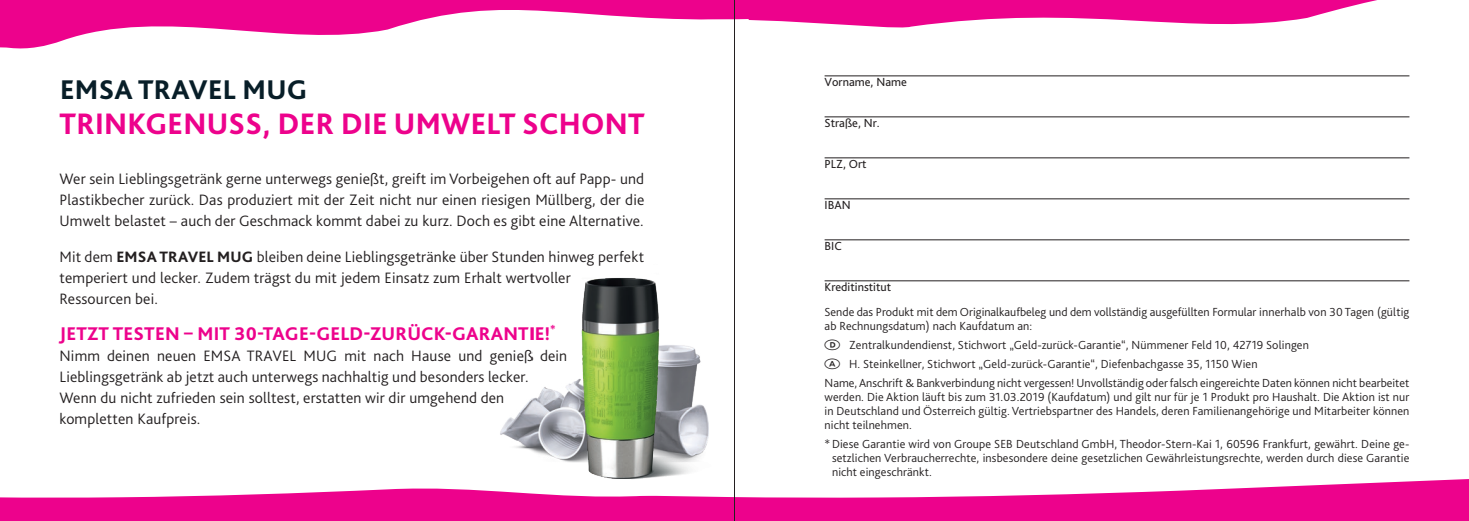
<style>
.page{position:relative;width:1469px;height:521px;background:#fff}
.page>*{position:absolute;margin:0;border:0;box-sizing:border-box;transform-origin:0 0}
.t1{font:800 30.97px "Bliss Pro";letter-spacing:.01em;color:#ed028c}
.t2{font:800 28.35px "Bliss Pro";letter-spacing:.01em;color:#081e28}
.t3{font:800 19.25px "Bliss Pro";letter-spacing:.01em;color:#ed028c}
.t4{font:300 15.75px/21px "Bliss Pro";letter-spacing:.01em;color:#231f20}
.t5{font:300 12.25px/14px "Bliss Pro";letter-spacing:.01em;color:#231f20;text-align:justify}
.t6{font:12.25px "Bliss Pro";color:#231f20}
.s1{font-weight:800}
</style>
<div class="page">
<div style="left:0;top:0;width:1468px;height:521px;background:#ed028c"></div>
<div style="left:0;top:10px;width:538px;height:488px;background:#fff"></div>
<div style="left:538px;top:0;width:930px;height:498px;background:#fff"></div>
<hr style="left:734px;top:0;width:1px;height:521px;background:#231f20">
<hr style="left:824px;top:76px;width:585px;height:1px;background:#231f20">
<hr style="left:824px;top:116px;width:585px;height:1px;background:#231f20">
<hr style="left:824px;top:157px;width:585px;height:1px;background:#231f20">
<hr style="left:824px;top:198px;width:585px;height:1px;background:#231f20">
<hr style="left:824px;top:239px;width:585px;height:1px;background:#231f20">
<hr style="left:824px;top:280px;width:585px;height:1px;background:#231f20">
<img style="left:495px;top:314px;width:37px;height:148px">
<img style="left:532px;top:250px;width:190px;height:240px">
<svg style="left:824px;top:340px;width:16px;height:10px"></svg>
<svg style="left:824px;top:359px;width:16px;height:10px"></svg>
<h2 class="t2" style="left:60px;top:71px;width:249px">EMSA TRAVEL MUG</h2>
<h1 class="t1" style="left:60px;top:105px;width:587px">TRINKGENUSS, DER DIE UMWELT SCHONT</h1>
<p class="t4" style="left:60px;top:168px;width:586px;text-align:justify">Wer sein Lieblingsgetränk gerne unterwegs genießt, greift im Vorbeigehen oft auf Papp- und Plastikbecher zurück. Das produziert mit der Zeit nicht nur einen riesigen Müllberg, der die Umwelt belastet – auch der Geschmack kommt dabei zu kurz. Doch es gibt eine Alternative.</p>
<p class="t4" style="left:60px;top:246px;width:586px">Mit dem <span class="s1">EMSA TRAVEL MUG</span> bleiben deine Lieblingsgetränke über Stunden hinweg perfekt temperiert und lecker. Zudem trägst du mit jedem Einsatz zum Erhalt wertvoller<br>Ressourcen bei.</p>
<h3 class="t3" style="left:60px;top:321px;width:498px">JETZT TESTEN – MIT 30-TAGE-GELD-ZURÜCK-GARANTIE!<sup>*</sup></h3>
<p class="t4" style="left:60px;top:345px;width:509px">Nimm deinen neuen EMSA TRAVEL MUG mit nach Hause und genieß dein Lieblingsgetränk ab jetzt auch unterwegs nachhaltig und besonders lecker.<br>Wenn du nicht zufrieden sein solltest, erstatten wir dir umgehend den kompletten Kaufpreis.</p>
<p class="t6" style="left:824px;top:75px;width:84px">Vorname, Name</p>
<p class="t6" style="left:824px;top:116px;width:57px">Straße, Nr.</p>
<p class="t6" style="left:824px;top:156px;width:44px">PLZ, Ort</p>
<p class="t6" style="left:824px;top:197px;width:28px">IBAN</p>
<p class="t6" style="left:824px;top:238px;width:19px">BIC</p>
<p class="t6" style="left:824px;top:279px;width:68px">Kreditinstitut</p>
<p class="t5" style="left:824px;top:305px;width:586px">Sende das Produkt mit dem Originalkaufbeleg und dem vollständig ausgefüllten Formular innerhalb von 30 Tagen (gültig ab Rechnungsdatum) nach Kaufdatum an:</p>
<p class="t5" style="left:849px;top:338px;width:461px">Zentralkundendienst, Stichwort „Geld-zurück-Garantie“, Nümmener Feld 10, 42719 Solingen</p>
<p class="t5" style="left:849px;top:357px;width:410px">H. Steinkellner, Stichwort „Geld-zurück-Garantie“, Diefenbachgasse 35, 1150 Wien</p>
<p class="t5" style="left:824px;top:376px;width:586px">Name, Anschrift &amp; Bankverbindung nicht vergessen! Unvollständig oder falsch eingereichte Daten können nicht bearbeitet</p>
<p class="t5" style="left:824px;top:390px;width:586px">werden. Die Aktion läuft bis zum 31.03.2019 (Kaufdatum) und gilt nur für je 1 Produkt pro Haushalt. Die Aktion ist nur in Deutschland und Österreich gültig. Vertriebspartner des Handels, deren Familienangehörige und Mitarbeiter können nicht teilnehmen.</p>
<p class="t5" style="left:832px;top:437px;width:579px;text-indent:-7px">*Diese Garantie wird von Groupe SEB Deutschland GmbH, Theodor-Stern-Kai 1, 60596 Frankfurt, gewährt. Deine ge&shy;setzlichen Verbraucherrechte, insbesondere deine gesetzlichen Gewährleistungsrechte, werden durch diese Garantie nicht eingeschränkt.</p>
</div>
